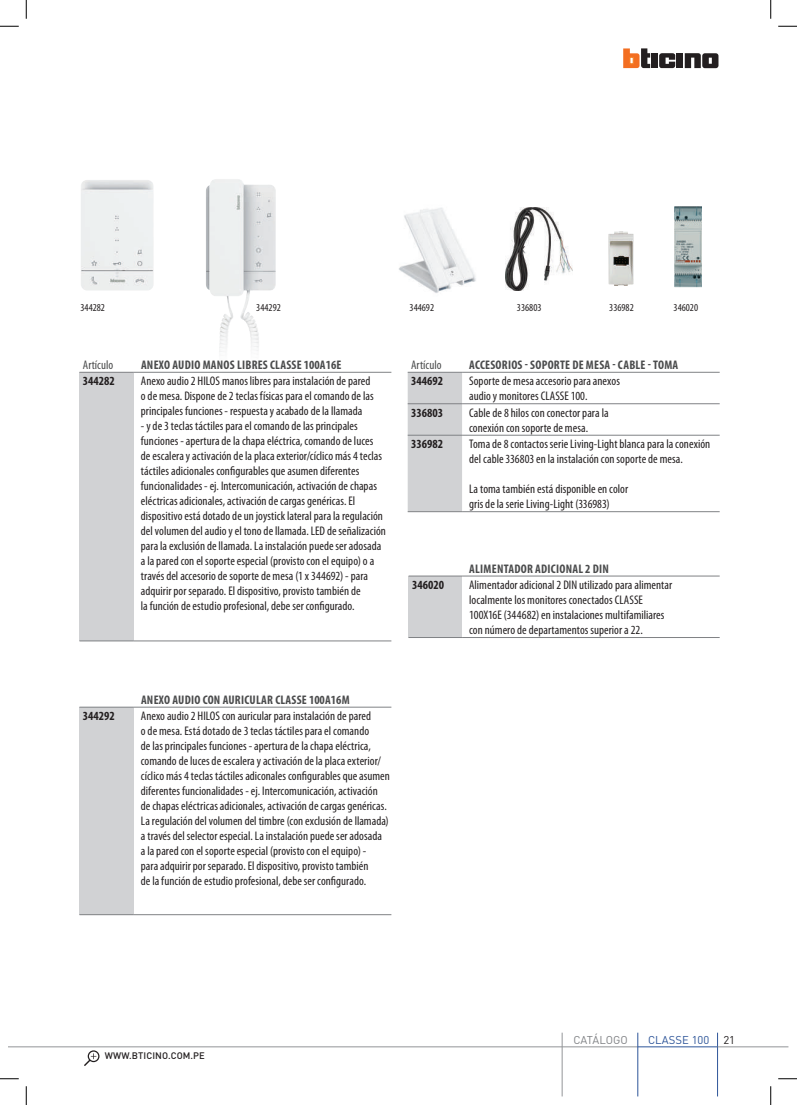
<style>
.page{position:relative;width:797px;height:1105px;background:#fff}
.page>*{position:absolute;margin:0;border:0;box-sizing:border-box;transform-origin:0 0}
.t1{font:condensed 12.5px/15px "Myriad Pro";letter-spacing:.005em;color:#231f20}
.t2{font:700 condensed 12.5px "Myriad Pro";letter-spacing:.02em;color:#4b4c4d}
.t3{font:700 condensed 12.5px "Myriad Pro";color:#231f20}
.t4{font:condensed 12.5px "Myriad Pro";color:#4b4c4d}
.t5{font:11.25px "DIN Pro";letter-spacing:.01em;color:#2e5599}
.t6{font:11.25px "DIN Pro";color:#808285}
.t7{font:11.25px "DIN Pro";color:#231f20}
.t8{font:condensed 10.62px "Myriad Pro";color:#231f20}
.t9{font:500 9.38px "DIN Pro";letter-spacing:.01em;color:#231f20}
</style>
<div class="page">
<hr style="left:9px;top:1046px;width:628px;height:1px;background:#939598">
<div style="left:88px;top:1050px;width:11px;height:12px;border:1px solid #231f20;border-radius:50%"></div>
<svg style="left:84px;top:1053px;width:12px;height:13px"></svg>
<hr style="left:717px;top:1033px;width:1px;height:63px;background:#2e5599">
<hr style="left:637px;top:1033px;width:1px;height:63px;background:#2e5599">
<hr style="left:637px;top:1046px;width:80px;height:1px;background:#2e5599">
<hr style="left:717px;top:1046px;width:71px;height:1px;background:#939598">
<hr style="left:562px;top:1033px;width:1px;height:63px;background:#939598">
<div style="left:651px;top:53px;width:7px;height:15px;background:#231f20"></div>
<div style="left:676px;top:53px;width:7px;height:15px;background:#231f20"></div>
<svg style="left:623px;top:48px;width:27px;height:20px"></svg>
<svg style="left:659px;top:53px;width:16px;height:15px"></svg>
<svg style="left:684px;top:53px;width:34px;height:15px"></svg>
<div style="left:79px;top:707px;width:55px;height:208px;background:#d1d2d4"></div>
<hr style="left:79px;top:914px;width:55px;height:1px;background:#808285">
<hr style="left:134px;top:914px;width:257px;height:1px;background:#808285">
<hr style="left:79px;top:707px;width:55px;height:1px;background:#808285">
<hr style="left:134px;top:707px;width:257px;height:1px;background:#808285">
<div style="left:79px;top:372px;width:55px;height:269px;background:#d1d2d4"></div>
<hr style="left:79px;top:641px;width:55px;height:1px;background:#808285">
<hr style="left:134px;top:641px;width:257px;height:1px;background:#808285">
<hr style="left:79px;top:372px;width:55px;height:1px;background:#808285">
<hr style="left:134px;top:372px;width:257px;height:1px;background:#808285">
<img style="left:81px;top:180px;width:73px;height:110px">
<img style="left:206px;top:179px;width:10px;height:18px">
<img style="left:399px;top:207px;width:77px;height:86px">
<img style="left:506px;top:208px;width:66px;height:83px">
<img style="left:608px;top:231px;width:25px;height:55px">
<img style="left:674px;top:206px;width:27px;height:81px">
<div style="left:408px;top:373px;width:54px;height:138px;background:#d1d2d4"></div>
<hr style="left:408px;top:403px;width:54px;height:1px;background:#808285">
<hr style="left:462px;top:403px;width:257px;height:1px;background:#808285">
<hr style="left:408px;top:435px;width:54px;height:1px;background:#808285">
<hr style="left:462px;top:435px;width:257px;height:1px;background:#808285">
<hr style="left:408px;top:511px;width:54px;height:1px;background:#808285">
<hr style="left:462px;top:511px;width:257px;height:1px;background:#808285">
<hr style="left:408px;top:372px;width:54px;height:1px;background:#808285">
<hr style="left:462px;top:372px;width:257px;height:1px;background:#808285">
<div style="left:408px;top:576px;width:54px;height:61px;background:#d1d2d4"></div>
<hr style="left:408px;top:637px;width:54px;height:1px;background:#808285">
<hr style="left:462px;top:637px;width:257px;height:1px;background:#808285">
<hr style="left:408px;top:576px;width:54px;height:1px;background:#808285">
<hr style="left:462px;top:576px;width:257px;height:1px;background:#808285">
<svg style="left:0;top:25px;width:19px;height:2px"></svg>
<svg style="left:778px;top:25px;width:19px;height:2px"></svg>
<svg style="left:0;top:1078px;width:19px;height:1px"></svg>
<svg style="left:778px;top:1078px;width:19px;height:1px"></svg>
<svg style="left:25px;top:0;width:2px;height:19px"></svg>
<svg style="left:25px;top:1086px;width:2px;height:19px"></svg>
<svg style="left:770px;top:0;width:1px;height:19px"></svg>
<svg style="left:770px;top:1086px;width:1px;height:19px"></svg>
<p class="t8" style="left:80px;top:301px;width:26px">344282</p>
<p class="t8" style="left:409px;top:301px;width:26px">344692</p>
<p class="t8" style="left:517px;top:301px;width:26px">336803</p>
<p class="t8" style="left:609px;top:301px;width:26px">336982</p>
<p class="t8" style="left:673px;top:301px;width:26px">346020</p>
<p class="t8" style="left:256px;top:301px;width:26px">344292</p>
<p class="t4" style="left:83px;top:357px;width:32px">Artículo</p>
<p class="t2" style="left:141px;top:357px;width:202px">ANEXO AUDIO MANOS LIBRES CLASSE 100A16E</p>
<p class="t3" style="left:83px;top:373px;width:33px">344282</p>
<p class="t1" style="left:141px;top:373px;width:234px">Anexo audio 2 HILOS manos libres para instalación de pared o de mesa. Dispone de 2 teclas físicas para el comando de las principales funciones - respuesta y acabado de la llamada</p>
<p class="t1" style="left:141px;top:418px;width:246px">- y de 3 teclas táctiles para el comando de las principales funciones - apertura de la chapa eléctrica, comando de luces de escalera y activación de la placa exterior/cíclico más 4 teclas táctiles adicionales configurables que asumen diferentes funcionalidades - ej. Intercomunicación, activación de chapas eléctricas adicionales, activación de cargas genéricas. El dispositivo está dotado de un joystick lateral para la regulación del volumen del audio y el tono de llamada. LED de señalización para la exclusión de llamada. La instalación puede ser adosada a la pared con el soporte especial (provisto con el equipo) o a través del accesorio de soporte de mesa (1 x 344692) - para adquirir por separado. El dispositivo, provisto también de<br>la función de estudio profesional, debe ser configurado.</p>
<p class="t4" style="left:411px;top:357px;width:32px">Artículo</p>
<p class="t2" style="left:469px;top:357px;width:210px">ACCESORIOS - SOPORTE DE MESA - CABLE - TOMA</p>
<p class="t3" style="left:411px;top:373px;width:33px">344692</p>
<p class="t1" style="left:469px;top:373px;width:152px">Soporte de mesa accesorio para anexos audio y monitores CLASSE 100.</p>
<p class="t3" style="left:411px;top:405px;width:33px">336803</p>
<p class="t1" style="left:469px;top:405px;width:141px">Cable de 8 hilos con conector para la conexión con soporte de mesa.</p>
<p class="t3" style="left:411px;top:436px;width:33px">336982</p>
<p class="t1" style="left:469px;top:436px;width:243px">Toma de 8 contactos serie Living-Light blanca para la conexión del cable 336803 en la instalación con soporte de mesa.</p>
<p class="t1" style="left:469px;top:481px;width:161px">La toma también está disponible en color gris de la serie Living-Light (336983)</p>
<p class="t2" style="left:469px;top:560px;width:141px">ALIMENTADOR ADICIONAL 2 DIN</p>
<p class="t3" style="left:412px;top:577px;width:33px">346020</p>
<p class="t1" style="left:469px;top:577px;width:204px">Alimentador adicional 2 DIN utilizado para alimentar localmente los monitores conectados CLASSE 100X16E (344682) en instalaciones multifamiliares con número de departamentos superior a 22.</p>
<p class="t2" style="left:141px;top:692px;width:210px">ANEXO AUDIO CON AURICULAR CLASSE 100A16M</p>
<p class="t3" style="left:83px;top:708px;width:33px">344292</p>
<p class="t1" style="left:141px;top:708px;width:250px">Anexo audio 2 HILOS con auricular para instalación de pared<br>o de mesa. Está dotado de 3 teclas táctiles para el comando<br>de las principales funciones - apertura de la chapa eléctrica, comando de luces de escalera y activación de la placa exterior/ cíclico más 4 teclas táctiles adiconales configurables que asumen diferentes funcionalidades - ej. Intercomunicación, activación de chapas eléctricas adicionales, activación de cargas genéricas.<br>La regulación del volumen del timbre (con exclusión de llamada) a través del selector especial. La instalación puede ser adosada<br>a la pared con el soporte especial (provisto con el equipo) -<br>para adquirir por separado. El dispositivo, provisto también<br>de la función de estudio profesional, debe ser configurado.</p>
<p class="t9" style="left:105px;top:1049px;width:101px">WWW.BTICINO.COM.PE</p>
<p class="t6" style="left:573px;top:1032px;width:56px">CATÁLOGO</p>
<p class="t5" style="left:648px;top:1032px;width:63px">CLASSE 100</p>
<p class="t7" style="left:723px;top:1032px;width:13px">21</p>
</div>
